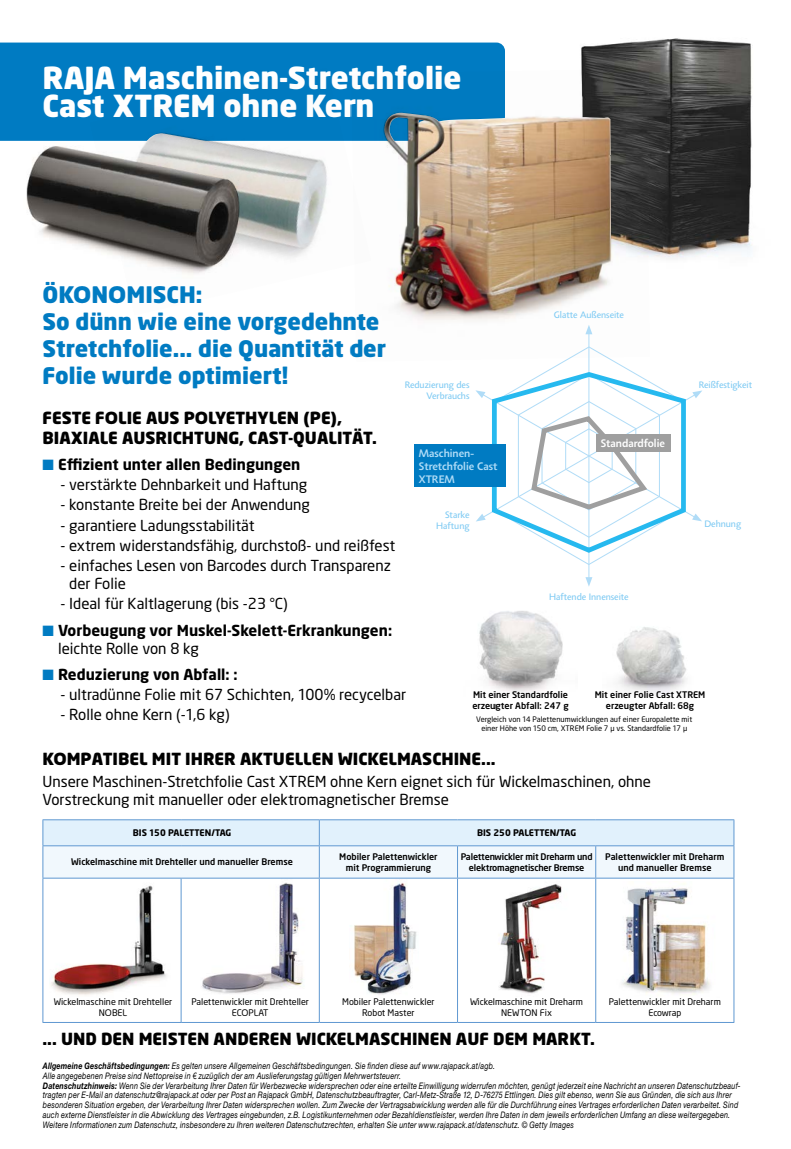
<style>
.page{position:relative;width:791px;height:1149px;background:#fff}
.page>*{position:absolute;margin:0;border:0;box-sizing:border-box;transform-origin:0 0}
.t1{font:900 30px/28.5px "Neo Sans W1 G";color:#fff}
.t2{font:900 22.5px/27px "Neo Sans W1 G";color:#007bc2}
.t3{font:900 16.5px/19.8px "Neo Sans W1 G";color:#000}
.t4{font:15px/18px "Neo Sans W1 G";color:#000}
.t5{font:700 15px/18px "Neo Sans W1 G";color:#000}
.t6{font:500 11.1px/12.8px "Agilita LT Pro";color:#b0dcf7}
.t7{font:500 11.1px "Agilita LT Pro";color:#fff}
.t8{font:9.6px/11.4px "Agilita LT Pro";color:#7ecaf3;text-align:right}
.t9{font:italic 9px/9.8px "Helvetica Neue LT Pro";letter-spacing:.025em;color:#000;scale:.8 1}
.t10{font:500 9px/10.8px "Neo Sans W1 G";color:#000;text-align:center}
.t11{font:9px/10.8px "Neo Sans W1 G";color:#000;text-align:center}
.t12{font:500 9px/10.8px "Neo Sans W1 G";letter-spacing:-.02em;color:#000;text-align:center}
.t13{font:700 9px "Neo Sans W1 G";color:#000}
.t14{font:7.5px/9px "Neo Sans W1 G";color:#000;text-align:center}
.s1{color:#007bc2}
.s2{font-weight:400}
.s3{font-weight:700}
</style>
<div class="page">
<svg style="left:43px;top:819px;width:691px;height:58px"></svg>
<hr style="left:43px;top:845px;width:1px;height:32px;background:#5f98d1">
<hr style="left:43px;top:845px;width:138px;height:1px;background:#5f98d1">
<hr style="left:181px;top:845px;width:138px;height:1px;background:#5f98d1">
<hr style="left:319px;top:845px;width:1px;height:32px;background:#5f98d1">
<hr style="left:319px;top:845px;width:138px;height:1px;background:#5f98d1">
<hr style="left:457px;top:845px;width:139px;height:1px;background:#5f98d1">
<hr style="left:596px;top:845px;width:138px;height:1px;background:#5f98d1">
<hr style="left:457px;top:845px;width:1px;height:32px;background:#5f98d1">
<hr style="left:595px;top:845px;width:1px;height:32px;background:#5f98d1">
<hr style="left:733px;top:845px;width:1px;height:32px;background:#5f98d1">
<hr style="left:43px;top:878px;width:1px;height:143px;background:#5f98d1">
<hr style="left:43px;top:877px;width:138px;height:1px;background:#5f98d1">
<hr style="left:43px;top:1021px;width:138px;height:1px;background:#5f98d1">
<hr style="left:181px;top:878px;width:1px;height:143px;background:#5f98d1">
<hr style="left:181px;top:877px;width:138px;height:1px;background:#5f98d1">
<hr style="left:181px;top:1021px;width:138px;height:1px;background:#5f98d1">
<hr style="left:319px;top:878px;width:1px;height:143px;background:#5f98d1">
<hr style="left:319px;top:877px;width:138px;height:1px;background:#5f98d1">
<hr style="left:457px;top:877px;width:139px;height:1px;background:#5f98d1">
<hr style="left:596px;top:877px;width:138px;height:1px;background:#5f98d1">
<hr style="left:457px;top:878px;width:1px;height:143px;background:#5f98d1">
<hr style="left:595px;top:878px;width:1px;height:143px;background:#5f98d1">
<hr style="left:733px;top:878px;width:1px;height:143px;background:#5f98d1">
<hr style="left:319px;top:1021px;width:138px;height:1px;background:#5f98d1">
<hr style="left:457px;top:1021px;width:139px;height:1px;background:#5f98d1">
<hr style="left:596px;top:1021px;width:138px;height:1px;background:#5f98d1">
<img style="left:49px;top:876px;width:121px;height:119px">
<img style="left:185px;top:875px;width:136px;height:126px">
<img style="left:354px;top:879px;width:63px;height:116px">
<img style="left:622px;top:883px;width:89px;height:112px">
<img style="left:475px;top:875px;width:109px;height:119px">
<div style="left:0;top:43px;width:505px;height:86px;background:#007bc2"></div>
<img style="left:90px;top:68px;width:281px;height:190px">
<img style="left:273px;top:133px;width:57px;height:117px">
<img style="left:581px;top:38px;width:171px;height:221px">
<img style="left:582px;top:39px;width:94px;height:213px">
<img style="left:351px;top:69px;width:299px;height:277px">
<img style="left:384px;top:113px;width:174px;height:197px">
<img style="left:479px;top:611px;width:84px;height:82px">
<img style="left:616px;top:627px;width:70px;height:67px">
<img style="left:0;top:129px;width:273px;height:145px">
<img style="left:25px;top:146px;width:215px;height:119px">
<svg style="left:552px;top:346px;width:74px;height:219px"></svg>
<hr style="left:588px;top:332px;width:1px;height:247px;background:#b0dcf7">
<svg style="left:585px;top:324px;width:7px;height:10px"></svg>
<svg style="left:585px;top:577px;width:7px;height:9px"></svg>
<svg style="left:542px;top:368px;width:94px;height:187px"></svg>
<svg style="left:475px;top:373px;width:227px;height:165px"></svg>
<div style="left:414px;top:444px;width:92px;height:43px;background:#007bc2"></div>
<div style="left:596px;top:434px;width:74px;height:17px;background:#9f9f9f"></div>
<h1 class="t1" style="left:43px;top:63px;width:420px">RAJA Maschinen-Stretchfolie<br>Cast XTREM ohne Kern</h1>
<h2 class="t2" style="left:43px;top:281px;width:345px">ÖKONOMISCH:<br>So dünn wie eine vorgedehnte<br>Stretchfolie... die Quantität der<br>Folie wurde optimiert!</h2>
<p class="t8" style="left:554px;top:309px;width:72px">Glatte Außenseite</p>
<p class="t8" style="left:405px;top:379px;width:66px">Reduzierung des</p>
<p class="t8" style="left:699px;top:379px;width:55px">Reißfestigkeit</p>
<p class="t8" style="left:426px;top:390px;width:45px">Verbrauchs</p>
<h3 class="t3" style="left:43px;top:407px;width:336px">FESTE FOLIE AUS POLYETHYLEN (PE),<br>BIAXIALE AUSRICHTUNG, CAST-QUALITÄT.</h3>
<h3 class="t5" style="left:43px;top:455px;width:259px"><span class="s1">■</span> Effizient unter allen Bedingungen</h3>
<h3 class="t4" style="left:61px;top:475px;width:248px">- verstärkte Dehnbarkeit und Haftung</h3>
<h3 class="t4" style="left:61px;top:495px;width:251px">- konstante Breite bei der Anwendung</h3>
<h3 class="t4" style="left:61px;top:515px;width:195px">- garantiere Ladungsstabilität</h3>
<h3 class="t4" style="left:61px;top:536px;width:336px">- extrem widerstandsfähig, durchstoß- und reißfest</h3>
<h3 class="t4" style="left:69px;top:556px;width:323px;text-indent:-9px">- einfaches Lesen von Barcodes durch Transparenz der Folie</h3>
<h3 class="t4" style="left:61px;top:594px;width:229px">- Ideal für Kaltlagerung (bis -23 °C)</h3>
<h3 class="t5" style="left:58px;top:620px;width:335px;text-indent:-16px"><span class="s1">■</span> Vorbeugung vor Muskel-Skelett-Erkrankungen: <span class="s2">leichte Rolle von 8 kg</span></h3>
<h3 class="t5" style="left:43px;top:665px;width:197px"><span class="s1">■</span> Reduzierung von Abfall: :</h3>
<h3 class="t4" style="left:61px;top:685px;width:347px">- ultradünne Folie mit 67 Schichten, 100% recycelbar</h3>
<h3 class="t4" style="left:61px;top:705px;width:171px">- Rolle ohne Kern (-1,6 kg)</h3>
<h3 class="t3" style="left:43px;top:748px;width:455px">KOMPATIBEL MIT IHRER AKTUELLEN WICKELMASCHINE...</h3>
<h3 class="t4" style="left:43px;top:772px;width:610px">Unsere Maschinen-Stretchfolie Cast XTREM ohne Kern eignet sich für Wickelmaschinen, ohne<br>Vorstreckung mit manueller oder elektromagnetischer Bremse</h3>
<p class="t13" style="left:133px;top:826px;width:100px">BIS 150 PALETTEN/TAG</p>
<p class="t13" style="left:477px;top:826px;width:101px">BIS 250 PALETTEN/TAG</p>
<p class="t10" style="left:71px;top:856px;width:223px">Wickelmaschine mit Drehteller und manueller Bremse</p>
<p class="t10" style="left:339px;top:850px;width:100px">Mobiler Palettenwickler mit Programmierung</p>
<p class="t12" style="left:461px;top:850px;width:133px">Palettenwickler mit Dreharm und elektromagnetischer Bremse</p>
<p class="t10" style="left:605px;top:850px;width:121px">Palettenwickler mit Dreharm und manueller Bremse</p>
<p class="t7" style="left:601px;top:435px;width:66px">Standardfolie</p>
<p class="t6" style="left:419px;top:447px;width:80px">Maschinen-<br>Stretchfolie Cast<br>XTREM</p>
<p class="t8" style="left:436px;top:509px;width:35px">Starke<br>Haftung</p>
<p class="t8" style="left:704px;top:518px;width:38px">Dehnung</p>
<p class="t8" style="left:549px;top:591px;width:81px">Haftende Innenseite</p>
<p class="t10" style="left:472px;top:688px;width:98px;line-height:11.2px;text-align:left">Mit einer Standardfolie erzeugter Abfall: 247 g</p>
<p class="t10" style="left:595px;top:688px;width:112px;line-height:11.2px">Mit einer Folie Cast XTREM erzeugter Abfall: 68g</p>
<p class="t14" style="left:476px;top:714px;width:217px">Vergleich von 14 Palettenumwicklungen auf einer Europalette mit einer Höhe von 150 cm, XTREM Folie 7 µ vs. Standardfolie 17 µ</p>
<p class="t11" style="left:54px;top:996px;width:120px">Wickelmaschine mit Drehteller<br>NOBEL</p>
<p class="t11" style="left:191px;top:996px;width:119px">Palettenwickler mit Drehteller<br>ECOPLAT</p>
<p class="t11" style="left:342px;top:996px;width:94px">Mobiler Palettenwickler<br>Robot Master</p>
<p class="t11" style="left:470px;top:996px;width:115px">Wickelmaschine mit Dreharm<br>NEWTON Fix</p>
<p class="t11" style="left:609px;top:996px;width:114px">Palettenwickler mit Dreharm<br>Ecowrap</p>
<h3 class="t3" style="left:43px;top:1028px;width:554px">... UND DEN MEISTEN ANDEREN WICKELMASCHINEN AUF DEM MARKT.</h3>
<p class="t9" style="left:43px;top:1060px;width:874px"><span class="s3">Allgemeine Geschäftsbedingungen:</span> Es gelten unsere Allgemeinen Geschäftsbedingungen. Sie finden diese auf www.rajapack.at/agb.<br>Alle angegebenen Preise sind Nettopreise in € zuzüglich der am Auslieferungstag gültigen Mehrwertsteuerr.<br><span class="s3">Datenschutzhinweis:</span> Wenn Sie der Verarbeitung Ihrer Daten für Werbezwecke widersprechen oder eine erteilte Einwilligung widerrufen möchten, genügt jederzeit eine Nachricht an unseren Datenschutzbeauf&shy;tragten per E-Mail an datenschutz@rajapack.at oder per Post an Rajapack GmbH, Datenschutzbeauftragter, Carl-Metz-Straße 12, D-76275 Ettlingen. Dies gilt ebenso, wenn Sie aus Gründen, die sich aus Ihrer besonderen Situation ergeben, der Verarbeitung Ihrer Daten widersprechen wollen. Zum Zwecke der Vertragsabwicklung werden alle für die Durchführung eines Vertrages erforderlichen Daten verarbeitet. Sind auch externe Dienstleister in die Abwicklung des Vertrages eingebunden, z.B. Logistikunternehmen oder Bezahldienstleister, werden Ihre Daten in dem jeweils erforderlichen Umfang an diese weitergegeben.<br>Weitere Informationen zum Datenschutz, insbesondere zu Ihren weiteren Datenschutzrechten, erhalten Sie unter www.rajapack.at/datenschutz. © Getty Images</p>
</div>
